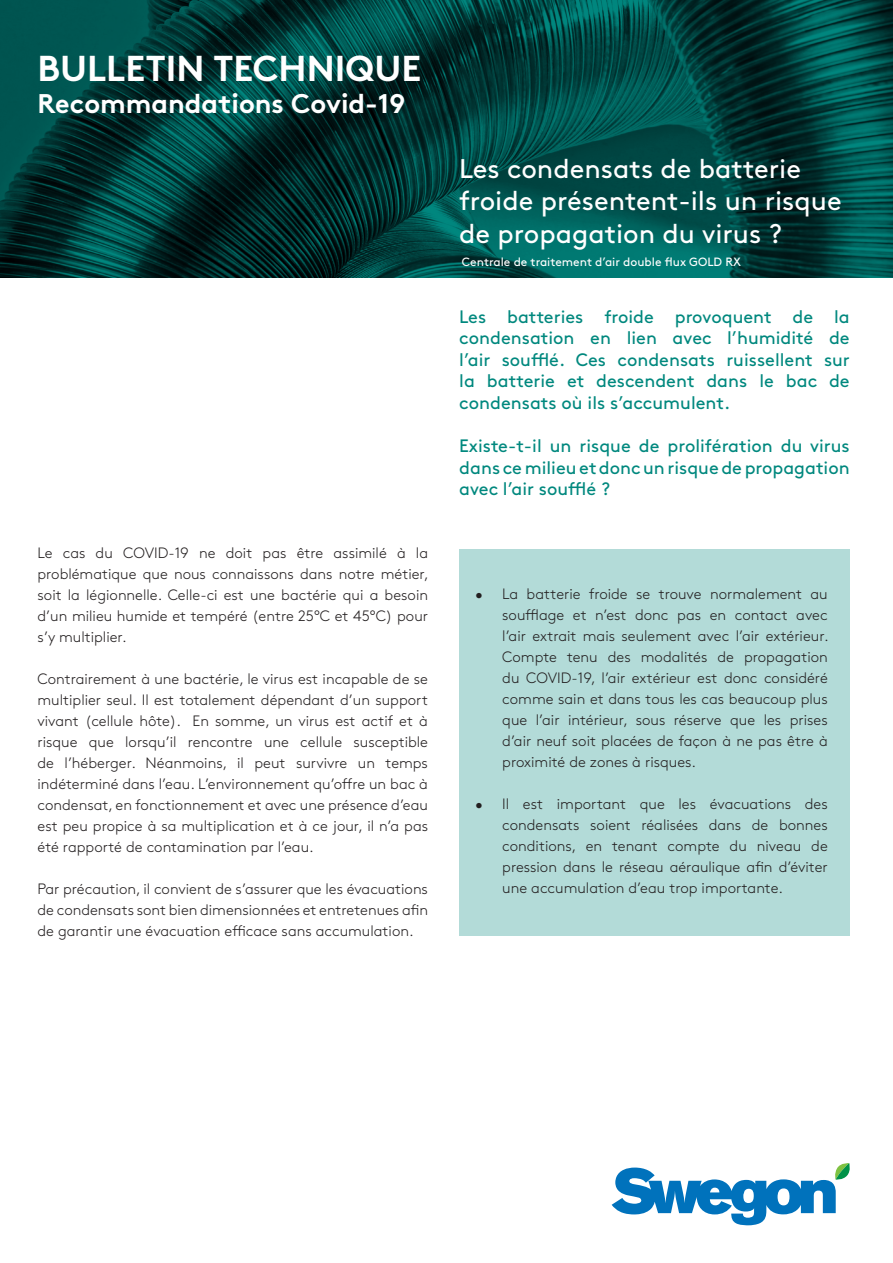
<style>
.page{position:relative;width:893px;height:1263px;background:#fff}
.page>*{position:absolute;margin:0;border:0;box-sizing:border-box;transform-origin:0 0}
.t1{font:700 36px "Swegon Brown";color:#fff}
.t2{font:27px/32.4px "Swegon Brown";color:#fff}
.t3{font:700 27px "Swegon Brown";color:#fff}
.t4{font:18px/21.6px "Swegon Brown";color:#00887e;text-align:justify}
.t5{font:300 15px/21px "Swegon Brown";color:#231f20;text-align:justify}
.t6{font:12px "Swegon Brown";color:#fff}
</style>
<div class="page">
<img style="left:0;top:0;width:893px;height:277px">
<svg style="left:612px;top:1163px;width:238px;height:62px"></svg>
<div style="left:459px;top:550px;width:391px;height:386px;background:#b3dbd8"></div>
<h1 class="t1" style="left:38px;top:39px;width:385px">BULLETIN TECHNIQUE</h1>
<h2 class="t3" style="left:38px;top:82px;width:369px">Recommandations Covid-19</h2>
<p class="t5" style="left:38px;top:541px;width:393px">Le cas du COVID-19 ne doit pas être assimilé à la problématique que nous connaissons dans notre métier, soit la légionnelle. Celle-ci est une bactérie qui a besoin d’un milieu humide et tempéré (entre 25°C et 45°C) pour s’y multiplier.</p>
<p class="t5" style="left:38px;top:667px;width:392px">Contrairement à une bactérie, le virus est incapable de se multiplier seul. Il est totalement dépendant d’un support vivant (cellule hôte). En somme, un virus est actif et à risque que lorsqu’il rencontre une cellule susceptible de l’héberger. Néanmoins, il peut survivre un temps indéterminé dans l’eau. L’environnement qu’offre un bac à condensat, en fonctionnement et avec une présence d’eau est peu propice à sa multiplication et à ce jour, il n’a pas été rapporté de contamination par l’eau.</p>
<p class="t5" style="left:38px;top:877px;width:392px">Par précaution, il convient de s’assurer que les évacuations de condensats sont bien dimensionnées et entretenues afin de garantir une évacuation efficace sans accumulation.</p>
<h2 class="t2" style="left:459px;top:150px;width:384px">Les condensats de batterie froide présentent-ils un risque de propagation du virus ?</h2>
<p class="t6" style="left:462px;top:253px;width:281px">Centrale de traitement d’air double flux GOLD RX</p>
<p class="t4" style="left:459px;top:304px;width:392px">Les batteries froide provoquent de la condensation en lien avec l’humidité de l’air soufflé. Ces condensats ruissellent sur la batterie et descendent dans le bac de condensats où ils s’accumulent.</p>
<p class="t4" style="left:459px;top:434px;width:392px">Existe-t-il un risque de prolifération du virus dans ce milieu et donc un risque de propagation avec l’air soufflé ?</p>
<p class="t5" style="left:502px;top:582px;width:328px;text-indent:-27px">• La batterie froide se trouve normalement au soufflage et n’est donc pas en contact avec l’air extrait mais seulement avec l’air extérieur.<br>Compte tenu des modalités de propagation du COVID-19, l’air extérieur est donc considéré comme sain et dans tous les cas beaucoup plus que l’air intérieur, sous réserve que les prises d’air neuf soit placées de façon à ne pas être à proximité de zones à risques.</p>
<p class="t5" style="left:502px;top:792px;width:327px;text-indent:-27px">• Il est important que les évacuations des condensats soient réalisées dans de bonnes conditions, en tenant compte du niveau de pression dans le réseau aéraulique afin d’éviter une accumulation d’eau trop importante.</p>
</div>
